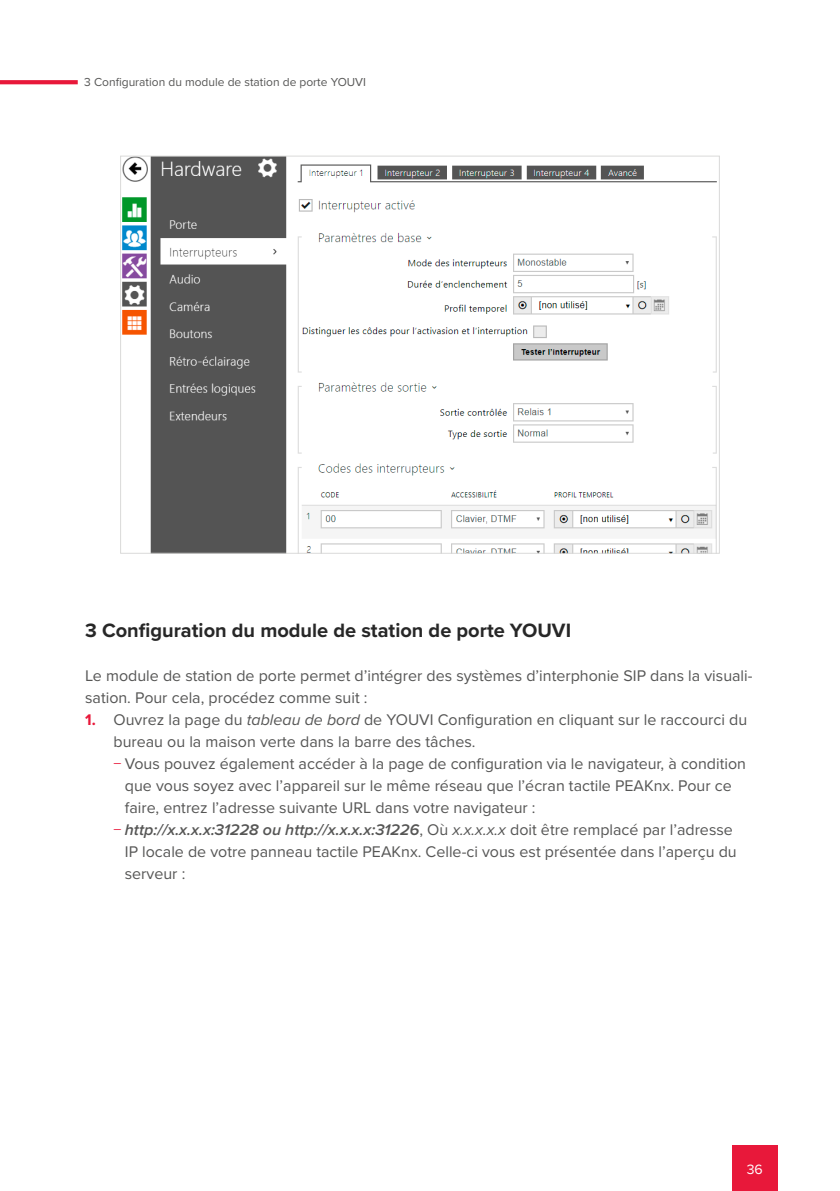
<style>
.page{position:relative;width:840px;height:1191px;background:#fff}
.page>*{position:absolute;margin:0;border:0;box-sizing:border-box;transform-origin:0 0}
.FR_Überschrift_Ebene_1__95___Schwarz{font:700 20px "Proxima Nova";color:#272727}
.Fließtext_8pt__80__Schwarz{font:16px/22px "Proxima Nova";color:#565655}
.t1{font:14px "Proxima Nova";color:#fff}
.t2{font:12px "Proxima Nova";color:#565655}
.s1{font-weight:700;color:#e8183a}
.s2{font-style:italic}
.s3{color:#e8183a}
.s4{font-weight:600;font-style:italic}
</style>
<div class="page">
<div style="left:731px;top:1145px;width:46px;height:46px;background:#e8183a"></div>
<svg style="left:0;top:80px;width:78px;height:4px"></svg>
<img style="left:122px;top:158px;width:595px;height:393px">
<p class="t2" style="left:84px;top:73px;width:283px">3 Configuration du module de station de porte YOUVI</p>
<p class="FR_Überschrift_Ebene_1__95___Schwarz" style="left:85px;top:615px;width:487px">3 Configuration du module de station de porte YOUVI</p>
<p class="Fließtext_8pt__80__Schwarz" style="left:85px;top:663px;width:668px">Le module de station de porte permet d’intégrer des systèmes d’interphonie SIP dans la visuali&shy;sation. Pour cela, procédez comme suit :</p>
<p class="Fließtext_8pt__80__Schwarz" style="left:113px;top:707px;width:634px;text-indent:-28px"><span class="s1">1.</span> Ouvrez la page du <span class="s2">tableau de bord</span> de YOUVI Configuration en cliquant sur le raccourci du bureau ou la maison verte dans la barre des tâches.</p>
<p class="Fließtext_8pt__80__Schwarz" style="left:125px;top:751px;width:622px;text-indent:-11px"><span class="s3">−</span> Vous pouvez également accéder à la page de configuration via le navigateur, à condition que vous soyez avec l’appareil sur le même réseau que l’écran tactile PEAKnx. Pour ce faire, entrez l’adresse suivante URL dans votre navigateur :</p>
<p class="Fließtext_8pt__80__Schwarz" style="left:125px;top:817px;width:613px;text-indent:-11px"><span class="s3">−</span> <span class="s4">http://x.x.x.x:31228 ou http://x.x.x.x:31226</span>, Où <span class="s2">x.x.x.x.x</span> doit être remplacé par l’adresse<br>IP locale de votre panneau tactile PEAKnx. Celle-ci vous est présentée dans l’aperçu du serveur :</p>
<p class="t1" style="left:746px;top:1159px;width:18px">36</p>
</div>
